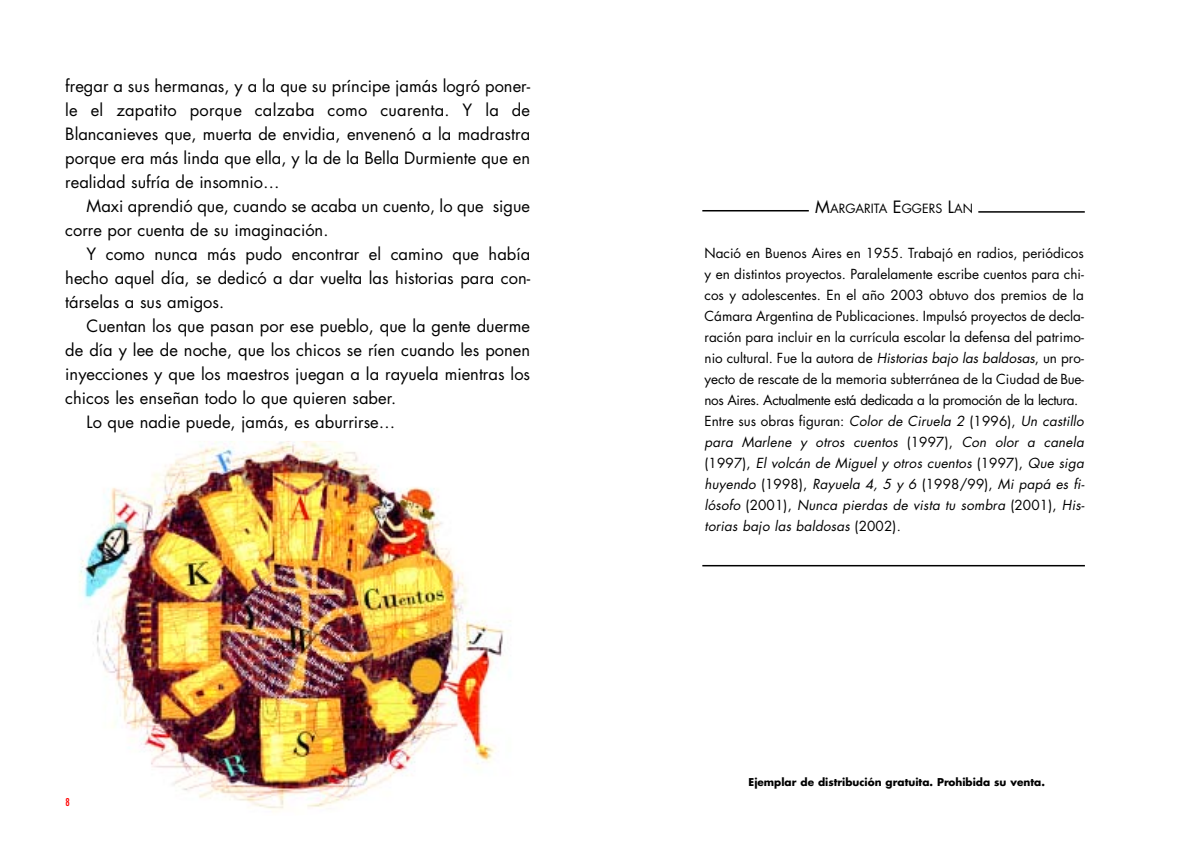
<style>
.page{position:relative;width:1191px;height:851px;background:#fff}
.page>*{position:absolute;margin:0;border:0;box-sizing:border-box;transform-origin:0 0}
.t1{font:16.5px/24px "Futura";color:#000;text-align:justify}
.t2{font:13.5px/21px "Futura";color:#000}
.t3{font:12.3px "Futura";color:#000}
.t4{font:700 10.5px "Futura";color:#000}
.t5{font:500 condensed 10.5px "Futura";color:#f00}
.s1{font-size:16.5px}
.s2{font-style:italic}
</style>
<div class="page">
<img style="left:79px;top:441px;width:426px;height:371px">
<hr style="left:702px;top:210px;width:107px;height:1px;background:#000">
<hr style="left:702px;top:565px;width:383px;height:1px;background:#000">
<hr style="left:978px;top:211px;width:106px;height:2px;background:#000">
<p class="t1" style="left:65px;top:75px;width:466px">fregar a sus hermanas, y a la que su príncipe jamás logró poner&shy;le el zapatito porque calzaba como cuarenta. Y la de Blancanieves que, muerta de envidia, envenenó a la madrastra porque era más linda que ella, y la de la Bella Durmiente que en realidad sufría de insomnio…</p>
<p class="t1" style="left:65px;top:195px;width:466px;text-indent:21px">Maxi aprendió que, cuando se acaba un cuento, lo que sigue corre por cuenta de su imaginación.</p>
<p class="t1" style="left:65px;top:243px;width:466px;text-indent:21px">Y como nunca más pudo encontrar el camino que había hecho aquel día, se dedicó a dar vuelta las historias para con&shy;társelas a sus amigos.</p>
<p class="t1" style="left:87px;top:315px;width:445px">Cuentan los que pasan por ese pueblo, que la gente duerme</p>
<p class="t1" style="left:65px;top:339px;width:466px">de día y lee de noche, que los chicos se ríen cuando les ponen</p>
<p class="t1" style="left:65px;top:363px;width:466px">inyecciones y que los maestros juegan a la rayuela mientras los</p>
<p class="t1" style="left:65px;top:387px;width:332px">chicos les enseñan todo lo que quieren saber.</p>
<p class="t1" style="left:87px;top:411px;width:310px">Lo que nadie puede, jamás, es aburrirse…</p>
<p class="t5" style="left:65px;top:796px;width:6px">8</p>
<p class="t3" style="left:815px;top:203px;width:159px"><span class="s1">M</span>ARGARITA <span class="s1">E</span>GGERS <span class="s1">L</span>AN</p>
<p class="t2" style="left:704px;top:244px;width:381px">Nació en Buenos Aires en 1955. Trabajó en radios, periódicos y en distintos proyectos. Paralelamente escribe cuentos para chi&shy;cos y adolescentes. En el año 2003 obtuvo dos premios de la Cámara Argentina de Publicaciones. Impulsó proyectos de decla&shy;ración para incluir en la currícula escolar la defensa del patrimo&shy;nio cultural. Fue la autora de <span class="s2">Historias bajo las baldosas</span>, un pro&shy;yecto de rescate de la memoria subterránea de la Ciudad de Bue&shy;nos Aires. Actualmente está dedicada a la promoción de la lectura.<br>Entre sus obras figuran: <span class="s2">Color de Ciruela 2</span> (1996), <span class="s2">Un castillo para Marlene y otros cuentos</span> (1997), <span class="s2">Con olor a canela </span>(1997), <span class="s2">El volcán de Miguel y otros cuentos</span> (1997), <span class="s2">Que siga huyendo</span> (1998), <span class="s2">Rayuela 4, 5 y 6</span> (1998/99), <span class="s2">Mi papá es fi&shy;lósofo</span> (2001), <span class="s2">Nunca pierdas de vista tu sombra</span> (2001), <span class="s2">His&shy;torias bajo las baldosas</span> (2002).</p>
<p class="t4" style="left:748px;top:776px;width:298px">Ejemplar de distribución gratuita. Prohibida su venta.</p>
</div>
